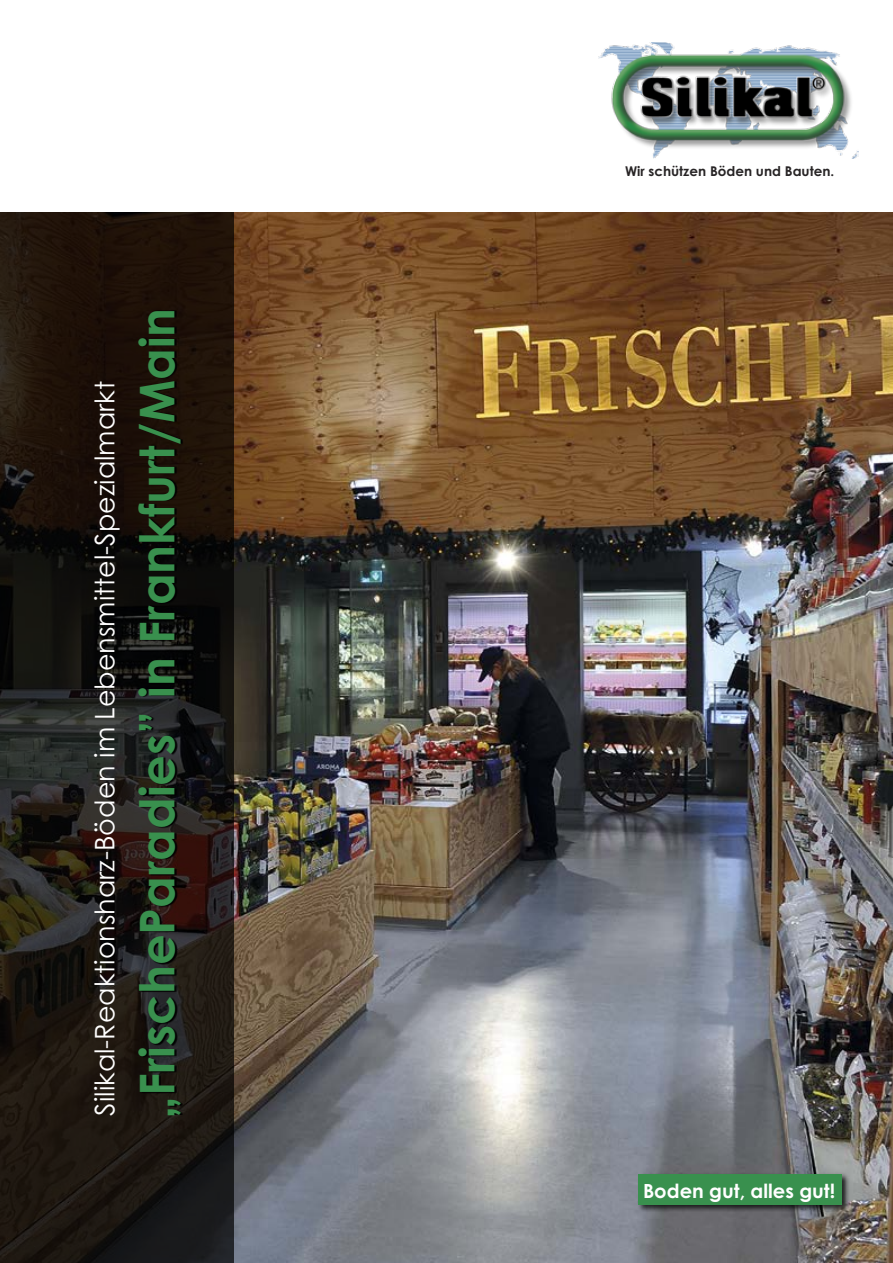
<style>
.page{position:relative;width:893px;height:1263px;background:#fff}
.page>*{position:absolute;margin:0;border:0;box-sizing:border-box;transform-origin:0 0}
.t1{font:700 48px "Century Gothic";color:#39904e}
.t2{font:27px "Century Gothic";color:#fff}
.t3{font:700 19.5px "Century Gothic";color:#fff}
.t4{font:700 13.5px "Century Gothic";color:#272425}
</style>
<div class="page">
<img style="left:234px;top:213px;width:659px;height:1050px">
<svg style="left:0;top:213px;width:234px;height:1050px;background:#1c1611"></svg>
<svg style="left:140px;top:311px;width:42px;height:804px;background:#14100e"></svg>
<div style="left:637px;top:1172px;width:213px;height:40px;background:#000;opacity:.75"></div>
<div style="left:639px;top:1174px;width:203px;height:31px;background:#39904e"></div>
<img style="left:598px;top:42px;width:260px;height:116px">
<p class="t2" style="left:88px;top:1116px;width:736px;rotate:-90deg">Silikal-Reaktionsharz-Böden im Lebensmittel-Spezialmarkt</p>
<h1 class="t1" style="left:127px;top:1119px;width:813px;rotate:-90deg">„FrischeParadies” in Frankfurt/Main</h1>
<p class="t4" style="left:625px;top:163px;width:211px">Wir schützen Böden und Bauten.</p>
<p class="t3" style="left:643px;top:1178px;width:194px">Boden gut, alles gut!</p>
</div>
